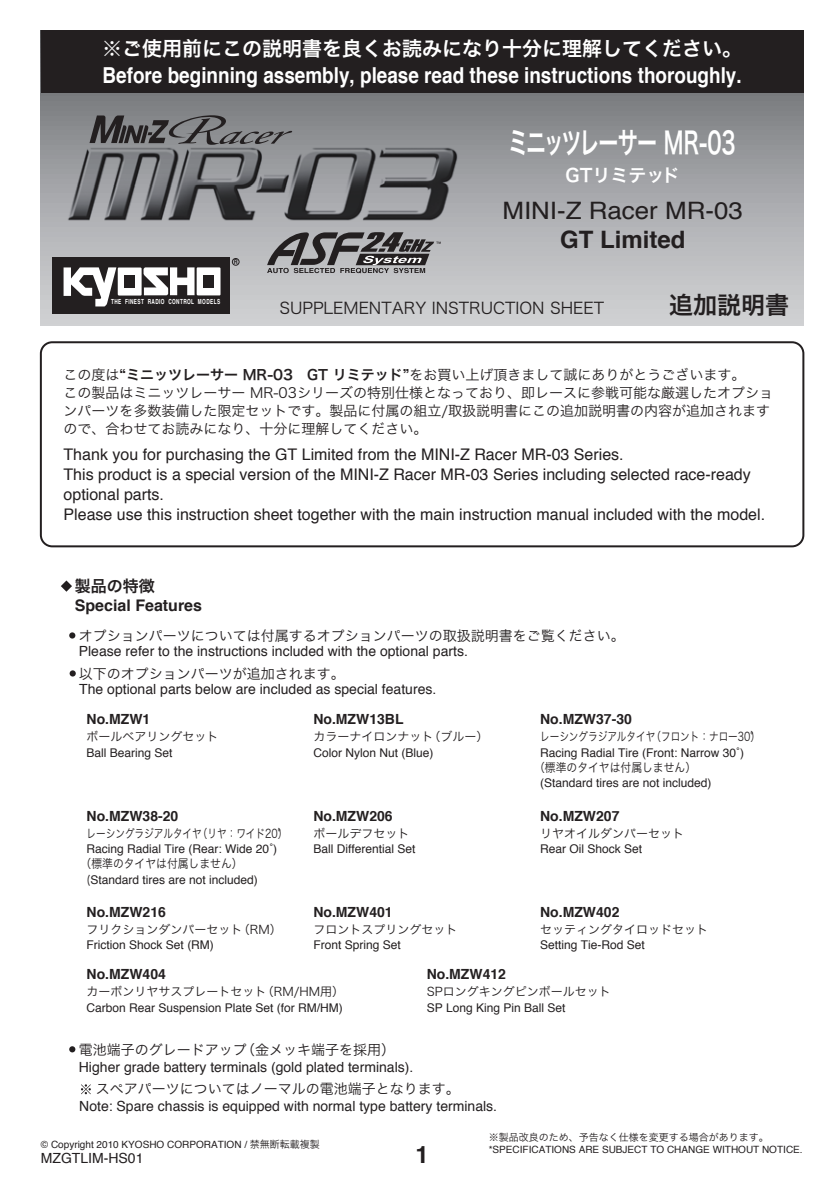
<style>
.page{position:relative;width:840px;height:1190px;background:#fff}
.page>*{position:absolute;margin:0;border:0;box-sizing:border-box;transform-origin:0 0}
.t1{font:30px "Hira Kaku Pro W6";letter-spacing:-.05em;color:#fff;scale:.67 1}
.t2{font:24px/29px "Helvetica";color:#231f20;text-align:center;scale:1.08 1}
.t3{font:24px "Hira Kaku Pro W6";color:#231f20}
.t4{font:700 24px "Helvetica";color:#231f20}
.t5{font:700 22px "Helvetica";color:#fff;scale:.86 1}
.t6{font:20px "Hira Kaku Pro W6";color:#fff}
.t7{font:18px "Hira Kaku Pro W6";color:#fff}
.t8{font:16px/20px "Helvetica";color:#231f20}
.t9{font:16px "Hira Kaku Pro W3";color:#231f20}
.t10{font:700 16px/19px "Helvetica";color:#231f20}
.t11{font:14px/18px "Hira Kaku Pro W3";color:#231f20}
.t12{font:14px "Helvetica";color:#231f20}
.t13{font:700 14px "Helvetica";color:#231f20}
.t14{font:12px "Helvetica";color:#231f20}
.t15{font:12px "Hira Kaku Pro W3";color:#231f20}
.t16{font:12px "Hira Kaku Pro W3";color:#231f20;scale:.8 1}
.t17{font:12px "Hira Kaku Pro W3";color:#231f20;scale:.9 1}
.t18{font:10px "Helvetica";color:#231f20}
.t19{font:10px "Hira Kaku Pro W3";color:#231f20}
.t20{font:700 7px "Helvetica";letter-spacing:.085em;color:#fff;scale:.68 1}
.t21{font:700 6.6px "Helvetica";color:#231f20;scale:.83 1}
.t22{font:6px "Helvetica";color:#231f20}
.s1{font-weight:700}
.s2{font-family:"Hira Kaku Pro W6"}
.s3{font-family:"Hira Kaku Pro W6";font-weight:400}
.s4{font-family:"Hira Kaku Pro W3"}
</style>
<div class="page">
<svg style="left:41px;top:93px;width:762px;height:232px;background:#aaabae"></svg>
<div style="left:40px;top:341px;width:764px;height:206px;border:2px solid #231f20;border-radius:11px"></div>
<div style="left:232px;top:258px;width:7px;height:8px;border:1px solid #231f20;border-radius:50%"></div>
<div style="left:52px;top:257px;width:178px;height:57px;background:#231f20"></div>
<svg style="left:64px;top:267px;width:52px;height:39px"></svg>
<div style="left:118px;top:268px;width:24px;height:28px;background:#fff"></div>
<div style="left:125px;top:275px;width:10px;height:13px;background:#231f20"></div>
<div style="left:197px;top:267px;width:24px;height:28px;background:#fff"></div>
<div style="left:203px;top:275px;width:11px;height:12px;background:#231f20"></div>
<svg style="left:144px;top:267px;width:51px;height:28px"></svg>
<div style="left:41px;top:30px;width:762px;height:63px;background:#231f20"></div>
<div style="left:69px;top:632px;width:6px;height:7px;background:#231f20;border-radius:50%"></div>
<div style="left:70px;top:670px;width:6px;height:7px;background:#231f20;border-radius:50%"></div>
<svg style="left:61px;top:580px;width:11px;height:12px"></svg>
<svg style="left:69px;top:1046px;width:6px;height:6px"></svg>
<svg style="left:81px;top:1084px;width:10px;height:10px"></svg>
<img style="left:64px;top:144px;width:397px;height:81px">
<svg style="left:89px;top:110px;width:203px;height:35px;background:#6e6f71"></svg>
<svg style="left:267px;top:232px;width:167px;height:41px;background:#787779"></svg>
<p class="t6" style="left:102px;top:30px;width:641px">※ご使用前にこの説明書を良くお読みになり十分に理解してください。</p>
<p class="t5" style="left:103px;top:55px;width:745px">Before beginning assembly, please read these instructions thoroughly.</p>
<p class="t1" style="left:508px;top:115px;width:341px">ミニッツレーサー MR-03</p>
<p class="t20" style="left:111px;top:295px;width:162px">THE FINEST RADIO CONTROL MODELS</p>
<p class="t21" style="left:234px;top:256px;width:6px">R</p>
<p class="t22" style="left:436px;top:239px;width:7px">™</p>
<p class="t7" style="left:566px;top:159px;width:116px">GTリミテッド</p>
<p class="t2" style="left:502px;top:196px;width:224px">MINI-Z Racer MR-03<br><span class="s1">GT Limited</span></p>
<p class="t9" style="left:279px;top:293px;width:326px">SUPPLEMENTARY INSTRUCTION SHEET</p>
<p class="t3" style="left:669px;top:283px;width:121px">追加説明書</p>
<p class="t11" style="left:64px;top:365px;width:711px">この度は<span class="s2">“ミニッツレーサー MR-03　GT リミテッド”</span>をお買い上げ頂きまして誠にありがとうございます。<br>この製品はミニッツレーサー MR-03シリーズの特別仕様となっており、即レースに参戦可能な厳選したオプションパーツを多数装備した限定セットです。製品に付属の組立/取扱説明書にこの追加説明書の内容が追加されますので、合わせてお読みになり、十分に理解してください。</p>
<p class="t8" style="left:64px;top:444px;width:703px">Thank you for purchasing the GT Limited from the MINI-Z Racer MR-03 Series.<br>This product is a special version of the MINI-Z Racer MR-03 Series including selected race-ready optional parts.<br>Please use this instruction sheet together with the main instruction manual included with the model.</p>
<p class="t10" style="left:75px;top:576px;width:129px"><span class="s3">製品の特徴<br></span>Special Features</p>
<p class="t12" style="left:79px;top:639px;width:391px">Please refer to the instructions included with the optional parts.</p>
<p class="t11" style="left:79px;top:626px;width:548px">オプションパーツについては付属するオプションパーツの取扱説明書をご覧ください。</p>
<p class="t11" style="left:79px;top:664px;width:267px">以下のオプションパーツが追加されます。</p>
<p class="t12" style="left:79px;top:677px;width:359px">The optional parts below are included as special features.</p>
<p class="t13" style="left:87px;top:707px;width:65px">No.MZW1</p>
<p class="t15" style="left:87px;top:726px;width:134px">ボールベアリングセット</p>
<p class="t14" style="left:87px;top:742px;width:88px">Ball Bearing Set</p>
<p class="t13" style="left:87px;top:803px;width:93px">No.MZW38-20</p>
<p class="t14" style="left:87px;top:838px;width:192px">Racing Radial Tire (Rear: Wide 20˚)</p>
<p class="t16" style="left:87px;top:822px;width:252px">レーシングラジアルタイヤ（リヤ：ワイド20°）</p>
<p class="t14" style="left:87px;top:869px;width:173px"><span class="s4">(</span>Standard tires are not included)</p>
<p class="t17" style="left:81px;top:853px;width:181px">（標準のタイヤは付属しません）</p>
<p class="t13" style="left:313px;top:707px;width:92px">No.MZW13BL</p>
<p class="t14" style="left:313px;top:742px;width:122px">Color Nylon Nut (Blue)</p>
<p class="t15" style="left:313px;top:726px;width:177px">カラーナイロンナット（ブルー）</p>
<p class="t13" style="left:313px;top:803px;width:81px">No.MZW206</p>
<p class="t15" style="left:313px;top:822px;width:97px">ボールデフセット</p>
<p class="t14" style="left:313px;top:838px;width:104px">Ball Differential Set</p>
<p class="t13" style="left:540px;top:707px;width:93px">No.MZW37-30</p>
<p class="t14" style="left:540px;top:742px;width:206px">Racing Radial Tire (Front: Narrow 30˚)</p>
<p class="t14" style="left:540px;top:773px;width:173px">(Standard tires are not included)</p>
<p class="t16" style="left:540px;top:726px;width:276px">レーシングラジアルタイヤ（フロント：ナロー30°）</p>
<p class="t17" style="left:534px;top:757px;width:181px">（標準のタイヤは付属しません）</p>
<p class="t13" style="left:540px;top:803px;width:81px">No.MZW207</p>
<p class="t14" style="left:540px;top:838px;width:104px">Rear Oil Shock Set</p>
<p class="t15" style="left:540px;top:822px;width:145px">リヤオイルダンパーセット</p>
<p class="t13" style="left:87px;top:899px;width:81px">No.MZW216</p>
<p class="t13" style="left:313px;top:899px;width:81px">No.MZW401</p>
<p class="t15" style="left:313px;top:919px;width:145px">フロントスプリングセット</p>
<p class="t13" style="left:87px;top:962px;width:81px">No.MZW404</p>
<p class="t14" style="left:87px;top:997px;width:258px">Carbon Rear Suspension Plate Set (for RM/HM)</p>
<p class="t13" style="left:540px;top:899px;width:81px">No.MZW402</p>
<p class="t14" style="left:540px;top:935px;width:106px">Setting Tie-Rod Set</p>
<p class="t15" style="left:87px;top:919px;width:197px">フリクションダンパーセット（RM）</p>
<p class="t15" style="left:540px;top:919px;width:169px">セッティングタイロッドセット</p>
<p class="t14" style="left:313px;top:935px;width:89px">Front Spring Set</p>
<p class="t14" style="left:87px;top:935px;width:129px">Friction Shock Set (RM)</p>
<p class="t13" style="left:427px;top:962px;width:81px">No.MZW412</p>
<p class="t14" style="left:427px;top:997px;width:140px">SP Long King Pin Ball Set</p>
<p class="t15" style="left:87px;top:981px;width:259px">カーボンリヤサスプレートセット（RM/HM用）</p>
<p class="t15" style="left:427px;top:981px;width:185px">SPロングキングピンボールセット</p>
<p class="t11" style="left:79px;top:1039px;width:318px">電池端子のグレードアップ（金メッキ端子を採用）</p>
<p class="t11" style="left:96px;top:1079px;width:365px">スペアパーツについてはノーマルの電池端子となります。</p>
<p class="t12" style="left:79px;top:1055px;width:336px">Higher grade battery terminals (gold plated terminals).</p>
<p class="t12" style="left:79px;top:1095px;width:419px">Note: Spare chassis is equipped with normal type battery terminals.</p>
<p class="t18" style="left:41px;top:1136px;width:281px">© Copyright 2010 KYOSHO CORPORATION / <span class="s4">禁無断転載複製</span></p>
<p class="t12" style="left:41px;top:1146px;width:104px">MZGTLIM-HS01</p>
<p class="t4" style="left:415px;top:1133px;width:15px">1</p>
<p class="t19" style="left:489px;top:1128px;width:281px">※製品改良のため、予告なく仕様を変更する場合があります。</p>
<p class="t18" style="left:489px;top:1141px;width:315px">*SPECIFICATIONS ARE SUBJECT TO CHANGE WITHOUT NOTICE.</p>
</div>
